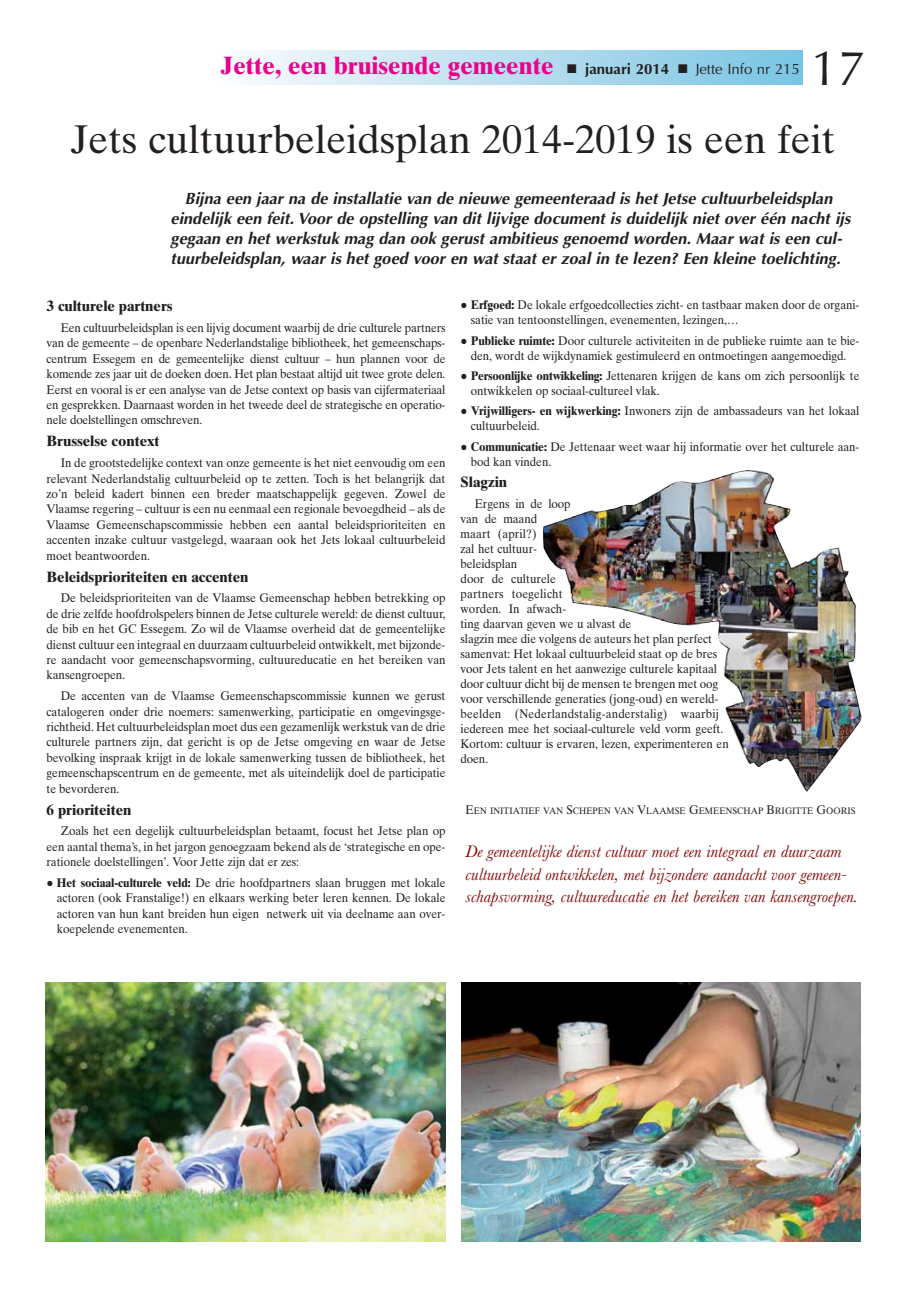
<style>
.page{position:relative;width:920px;height:1294px;background:#fff}
.page>*{position:absolute;margin:0;border:0;box-sizing:border-box;transform-origin:0 0}
.t1{font:49.25px "Optima";color:#231f20}
.t2{font:40px "Times Ten";color:#231f20}
.t3{font:700 25px "Times Ten";color:#ec008c}
.t4{font:italic 17.5px/22.5px "Baskerville";color:#820200}
.t5{font:italic 700 16.25px/20px "Optima";color:#231f20}
.t6{font:700 15px "Times Ten";letter-spacing:-.005em;color:#231f20}
.t7{font:12.5px/15.4px "Times Ten";letter-spacing:-.005em;color:#231f20;text-align:justify;scale:.93 1}
.t8{font:9.38px "Times Ten";color:#231f20;scale:.93 1}
.s1{color:#231f20}
.s2{font-family:"Optima";font-size:15px;color:#231f20}
.s3{font-family:"Optima";font-weight:400;font-size:15px;color:#231f20}
.s4{font-family:"Arial";font-weight:700}
.s5{font-weight:700}
.s6{font-size:12.5px}
</style>
<div class="page">
<div style="left:215px;top:51px;width:587px;height:33px;background:linear-gradient(to right,#fcfbfd,#79c4e3)"></div>
<img style="left:543px;top:469px;width:319px;height:322px">
<img style="left:45px;top:982px;width:400px;height:259px">
<img style="left:461px;top:982px;width:399px;height:259px">
<h3 class="t3" style="left:221px;top:56px;width:580px">Jette, een bruisende gemeente <span class="s1">■</span> <span class="s2">januari 2014</span> <span class="s1">■</span> <span class="s3">Jette Info nr 215</span></h3>
<h1 class="t1" style="left:810px;top:48px;width:56px">17</h1>
<h2 class="t2" style="left:71px;top:124px;width:765px">Jets cultuurbeleidsplan 2014-2019 is een feit</h2>
<p class="t5" style="left:171px;top:190px;width:684px;text-indent:14px">Bijna een jaar na de installatie van de nieuwe gemeenteraad is het Jetse cultuurbeleidsplan eindelijk een feit.Voor de opstelling van dit lijvige document is duidelijk niet over één nacht ijs gegaan en het werkstuk mag dan ook gerust ambitieus genoemd worden. Maar wat is een cul&shy;tuurbeleidsplan, waar is het goed voor en wat staat er zoal in te lezen? Een kleine toelichting.</p>
<p class="t6" style="left:47px;top:300px;width:127px">3 culturele partners</p>
<p class="t7" style="left:47px;top:321px;width:430px;text-indent:14px">Een cultuurbeleidsplan is een lijvig document waarbij de drie culturele partners van de gemeente – de openbare Nederlandstalige bibliotheek, het gemeenschaps&shy;centrum Essegem en de gemeentelijke dienst cultuur – hun plannen voor de komende zes jaar uit de doeken doen. Het plan bestaat altijd uit twee grote delen.<br>Eerst en vooral is er een analyse van de Jetse context op basis van cijfermateriaal en gesprekken. Daarnaast worden in het tweede deel de strategische en operatio&shy;nele doelstellingen omschreven.</p>
<p class="t6" style="left:47px;top:436px;width:114px">Brusselse context</p>
<p class="t7" style="left:47px;top:456px;width:430px;text-indent:14px">In de grootstedelijke context van onze gemeente is het niet eenvoudig om een relevant Nederlandstalig cultuurbeleid op te zetten. Toch is het belangrijk dat zo’n beleid kadert binnen een breder maatschappelijk gegeven. Zowel de Vlaamse regering – cultuur is een nu eenmaal een regionale bevoegdheid – als de Vlaamse Gemeenschapscommissie hebben een aantal beleidsprioriteiten en accenten inzake cultuur vastgelegd, waaraan ook het Jets lokaal cultuurbeleid moet beantwoorden.</p>
<p class="t6" style="left:47px;top:571px;width:203px">Beleidsprioriteiten en accenten</p>
<p class="t7" style="left:47px;top:591px;width:430px;text-indent:14px">De beleidsprioriteiten van de Vlaamse Gemeenschap hebben betrekking op de drie zelfde hoofdrolspelers binnen de Jetse culturele wereld: de dienst cultuur, de bib en het GC Essegem. Zo wil de Vlaamse overheid dat de gemeentelijke dienst cultuur een integraal en duurzaam cultuurbeleid ontwikkelt, met bijzonde&shy;re aandacht voor gemeenschapsvorming, cultuureducatie en het bereiken van kansengroepen.</p>
<p class="t7" style="left:47px;top:689px;width:430px;text-indent:14px">De accenten van de Vlaamse Gemeenschapscommissie kunnen we gerust catalogeren onder drie noemers: samenwerking, participatie en omgevingsge&shy;richtheid. Het cultuurbeleidsplan moet dus een gezamenlijk werkstuk van de drie culturele partners zijn, dat gericht is op de Jetse omgeving en waar de Jetse bevolking inspraak krijgt in de lokale samenwerking tussen de bibliotheek, het gemeenschapscentrum en de gemeente, met als uiteindelijk doel de participatie te bevorderen.</p>
<p class="t6" style="left:47px;top:804px;width:86px">6 prioriteiten</p>
<p class="t7" style="left:47px;top:824px;width:430px;text-indent:14px">Zoals het een degelijk cultuurbeleidsplan betaamt, focust het Jetse plan op een aantal thema’s, in het jargon genoegzaam bekend als de ‘strategische en ope&shy;rationele doelstellingen’. Voor Jette zijn dat er zes:</p>
<p class="t7" style="left:57px;top:876px;width:419px;text-indent:-10px"><span class="s4">●</span> <span class="s5">Het sociaal-culturele veld:</span> De drie hoofdpartners slaan bruggen met lokale actoren (ook Franstalige!) en elkaars werking beter leren kennen. De lokale actoren van hun kant breiden hun eigen netwerk uit via deelname aan over&shy;koepelende evenementen.</p>
<p class="t7" style="left:471px;top:299px;width:419px;line-height:15px;text-indent:-10px"><span class="s4">●</span> <span class="s5">Erfgoed:</span> De lokale erfgoedcollecties zicht- en tastbaar maken door de organi&shy;satie van tentoonstellingen, evenementen, lezingen,…</p>
<p class="t7" style="left:460px;top:334px;width:430px;line-height:15px;text-align:center"><span class="s4">●</span> <span class="s5">Publieke ruimte:</span> Door culturele activiteiten in de publieke ruimte aan te bie&shy;den, wordt de wijkdynamiek gestimuleerd en ontmoetingen aangemoedigd.</p>
<p class="t7" style="left:471px;top:369px;width:419px;line-height:15px;text-indent:-10px"><span class="s4">●</span> <span class="s5">Persoonlijke ontwikkeling:</span> Jettenaren krijgen de kans om zich persoonlijk te ontwikkelen op sociaal-cultureel vlak.</p>
<p class="t7" style="left:471px;top:405px;width:419px;line-height:15px;text-indent:-10px"><span class="s4">●</span> <span class="s5">Vrijwilligers- en wijkwerking:</span> Inwoners zijn de ambassadeurs van het lokaal cultuurbeleid.</p>
<p class="t7" style="left:471px;top:440px;width:419px;line-height:15px;text-indent:-10px"><span class="s4">●</span> <span class="s5">Communicatie:</span> De Jettenaar weet waar hij informatie over het culturele aan&shy;bod kan vinden.</p>
<p class="t6" style="left:460px;top:476px;width:48px">Slagzin</p>
<p class="t7" style="left:460px;top:497px;width:290px;line-height:15px;text-align:left;text-indent:14px">Ergens in de loop<br>van de maand<br>maart (april?)<br>zal het cultuur-<br>beleidsplan<br>door de culturele<br>partners toegelicht<br>worden. In afwach-<br>ting daarvan geven we u alvast de<br>slagzin mee die volgens de auteurs het plan perfect samenvat: Het lokaal cultuurbeleid staat op de bres voor Jets talent en het aanwezige culturele kapitaal door cultuur dicht bij de mensen te brengen met oog voor verschillende generaties (jong-oud) en wereld&shy;beelden (Nederlandstalig-anderstalig) waarbij iedereen mee het sociaal-culturele veld vorm geeft.<br>Kortom: cultuur is ervaren, lezen, experimenteren en doen.</p>
<p class="t8" style="left:465px;top:807px;width:421px"><span class="s6">E</span>EN INITIATIEF VAN <span class="s6">S</span>CHEPEN VAN <span class="s6">V</span>LAAMSE <span class="s6">G</span>EMEENSCHAP <span class="s6">B</span>RIGITTE <span class="s6">G</span>OORIS</p>
<h3 class="t4" style="left:465px;top:842px;width:394px">De gemeentelijke dienst cultuur moet een integraal en duurzaam cultuurbeleid ontwikkelen, met bijzondere aandacht voor gemeen&shy;schapsvorming, cultuureducatie en het bereiken van kansengroepen.</h3>
</div>
